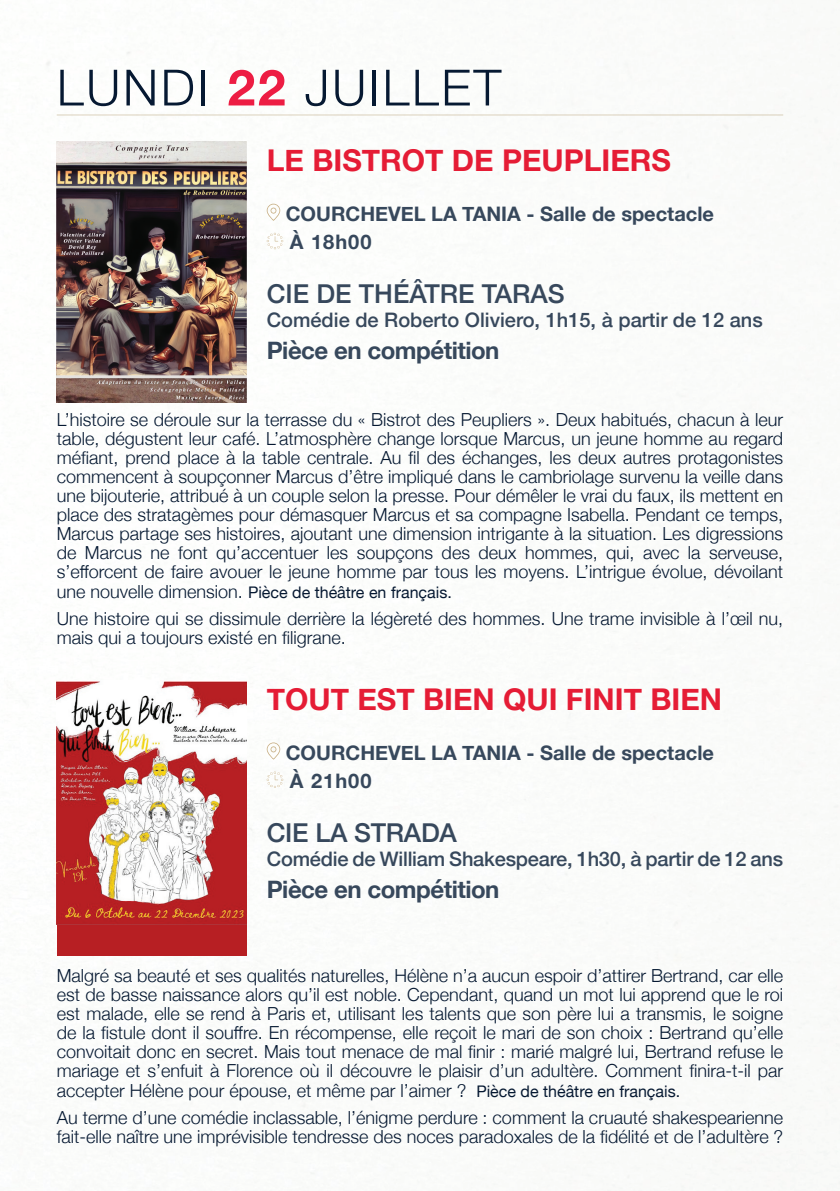
<style>
.page{position:relative;width:840px;height:1191px;background:#fff}
.page>*{position:absolute;margin:0;border:0;box-sizing:border-box;transform-origin:0 0}
.t1{font:300 50px "Helvetica Neue";letter-spacing:.05em;color:#061932}
.t2{font:700 30px "Helvetica Neue";color:#e51c35}
.t3{font:500 26px "Helvetica Neue";color:#37485c}
.t4{font:700 24px "Helvetica Neue";letter-spacing:-.02em;color:#37485c}
.t5{font:500 20px "Helvetica Neue";letter-spacing:-.01em;color:#37485c}
.t6{font:700 20px/28.6px "Helvetica Neue";color:#37485c}
.t7{font:300 18px/19px "Helvetica Neue";color:#061932;text-align:justify}
.t8{font:16px "Helvetica Neue";color:#061932}
.s1{font-weight:700;color:#ed1d43}
.s2{font-weight:300;font-size:18px}
.s3{font-weight:400;font-size:16px}
</style>
<div class="page">
<svg style="left:266px;top:204px;width:14px;height:17px"></svg>
<svg style="left:266px;top:232px;width:18px;height:18px"></svg>
<svg style="left:266px;top:742px;width:14px;height:17px"></svg>
<svg style="left:266px;top:771px;width:18px;height:17px"></svg>
<hr style="left:57px;top:114px;width:725px;height:1px;background:#b9a37a">
<img style="left:57px;top:142px;width:189px;height:261px">
<div style="left:57px;top:680px;width:189px;height:275px;background:#b71f23"></div>
<img style="left:57px;top:680px;width:189px;height:239px">
<h1 class="t1" style="left:57px;top:47px;width:446px">LUNDI <span class="s1">22</span> JUILLET</h1>
<h2 class="t2" style="left:266px;top:137px;width:405px">LE BISTROT DE PEUPLIERS</h2>
<p class="t6" style="left:285px;top:200px;width:429px">COURCHEVEL LA TANIA - Salle de spectacle<br>À 18h00</p>
<h3 class="t3" style="left:266px;top:273px;width:299px">CIE DE THÉÂTRE TARAS</h3>
<p class="t5" style="left:266px;top:304px;width:497px">Comédie de Roberto Oliviero, 1h15, à partir de 12 ans</p>
<h3 class="t4" style="left:266px;top:332px;width:234px">Pièce en compétition</h3>
<p class="t7" style="left:57px;top:408px;width:727px">L’histoire se déroule sur la terrasse du « Bistrot des Peupliers ». Deux habitués, chacun à leur table, dégustent leur café. L’atmosphère change lorsque Marcus, un jeune homme au regard méfiant, prend place à la table centrale. Au fil des échanges, les deux autres protagonistes commencent à soupçonner Marcus d’être impliqué dans le cambriolage survenu la veille dans une bijouterie, attribué à un couple selon la presse. Pour démêler le vrai du faux, ils mettent en place des stratagèmes pour démasquer Marcus et sa compagne Isabella. Pendant ce temps, Marcus partage ses histoires, ajoutant une dimension intrigante à la situation. Les digressions de Marcus ne font qu’accentuer les soupçons des deux hommes, qui, avec la serveuse, s’efforcent de faire avouer le jeune homme par tous les moyens. L’intrigue évolue, dévoilant</p>
<p class="t8" style="left:57px;top:580px;width:396px"><span class="s2">une nouvelle dimension.</span> Pièce de théâtre en français.</p>
<p class="t7" style="left:57px;top:608px;width:727px">Une histoire qui se dissimule derrière la légèreté des hommes. Une trame invisible à l’œil nu, mais qui a toujours existé en filigrane.</p>
<h2 class="t2" style="left:266px;top:675px;width:456px">TOUT EST BIEN QUI FINIT BIEN</h2>
<p class="t6" style="left:285px;top:738px;width:429px">COURCHEVEL LA TANIA - Salle de spectacle<br>À 21h00</p>
<h3 class="t3" style="left:266px;top:811px;width:192px">CIE LA STRADA</h3>
<p class="t5" style="left:266px;top:842px;width:517px">Comédie de William Shakespeare, 1h30, à partir de 12 ans</p>
<h3 class="t4" style="left:266px;top:871px;width:234px">Pièce en compétition</h3>
<p class="t7" style="left:57px;top:964px;width:727px">Malgré sa beauté et ses qualités naturelles, Hélène n’a aucun espoir d’attirer Bertrand, car elle est de basse naissance alors qu’il est noble. Cependant, quand un mot lui apprend que le roi est malade, elle se rend à Paris et, utilisant les talents que son père lui a transmis, le soigne de la fistule dont il souffre. En récompense, elle reçoit le mari de son choix : Bertrand qu’elle convoitait donc en secret. Mais tout menace de mal finir : marié malgré lui, Bertrand refuse le mariage et s’enfuit à Florence où il découvre le plaisir d’un adultère. Comment finira-t-il par accepter Hélène pour épouse, et même par l’aimer ? <span class="s3">Pièce de théâtre en français.</span></p>
<p class="t7" style="left:57px;top:1106px;width:727px">Au terme d’une comédie inclassable, l’énigme perdure : comment la cruauté shakespearienne fait-elle naître une imprévisible tendresse des noces paradoxales de la fidélité et de l’adultère ?</p>
</div>
